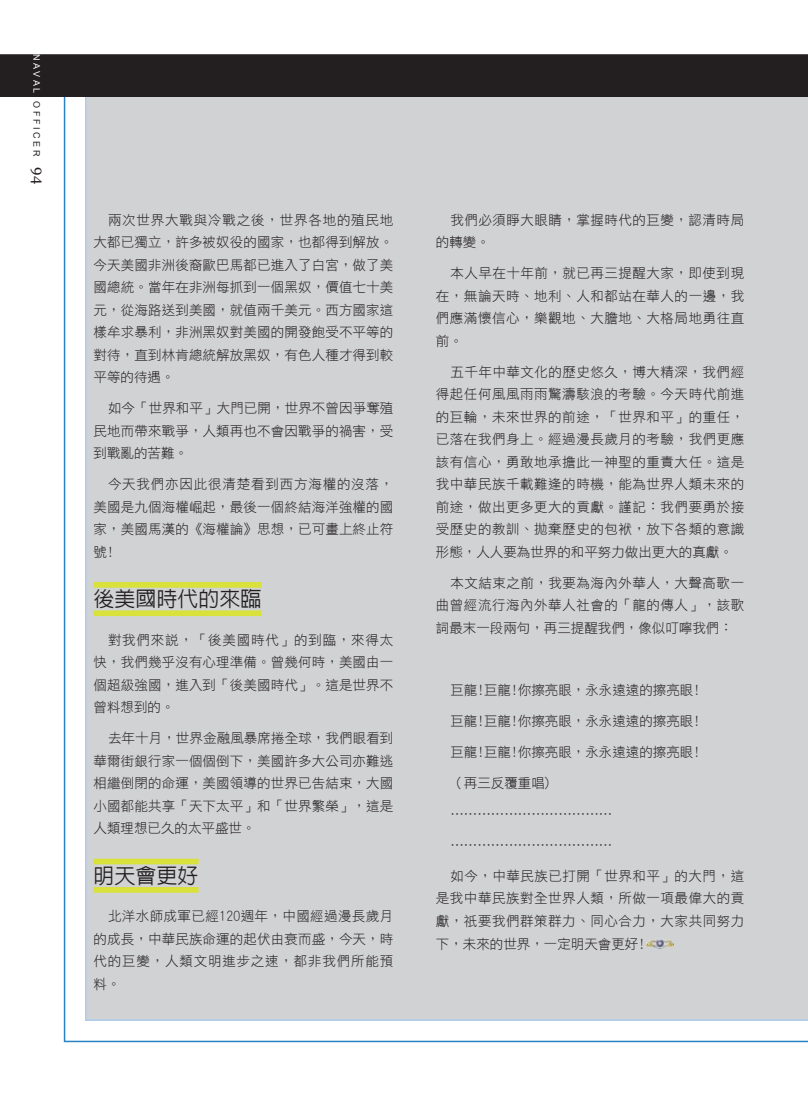
<style>
.page{position:relative;width:808px;height:1106px;background:#fff}
.page>*{position:absolute;margin:0;border:0;box-sizing:border-box;transform-origin:0 0}
.t1{font:500 21px "Lin Gothic";color:#231f20}
.t2{font:13.5px/22.5px "DF Hei W3 WIN BF";letter-spacing:.01em;color:#231f20;text-align:justify}
.t3{font:13.5px/22.5px "DF Hei W3 WIN BF";letter-spacing:.04em;color:#231f20}
.t4{font:9px "Arial";letter-spacing:.3em;color:#231f20}
.s1{color:#fff}
.s2{font-family:"Georgia";font-size:15px}
</style>
<div class="page">
<div style="left:64px;top:97px;width:744px;height:945px;background:#d1d2d4"></div>
<div style="left:0;top:54px;width:808px;height:43px;background:#231f20"></div>
<div style="left:94px;top:582px;width:168px;height:5px;background:#d9e13b"></div>
<div style="left:94px;top:610px;width:168px;height:6px;background:#d9e13b"></div>
<div style="left:94px;top:858px;width:105px;height:6px;background:#d9e13b"></div>
<div style="left:94px;top:887px;width:105px;height:5px;background:#d9e13b"></div>
<img style="left:646px;top:938px;width:27px;height:10px">
<p class="t4" style="left:42px;top:54px;width:131px;rotate:90deg"><span class="s1">NAVAL</span> OFFICER <span class="s2">94</span></p>
<p class="t2" style="left:94px;top:208px;width:301px;text-indent:14px">兩次世界大戰與冷戰之後，世界各地的殖民地大都已獨立，許多被奴役的國家，也都得到解放。今天美國非洲後裔歐巴馬都已進入了白宮，做了美國總統。當年在非洲每抓到一個黑奴，價值七十美元，從海路送到美國，就值兩千美元。西方國家這樣牟求暴利，非洲黑奴對美國的開發飽受不平等的對待，直到林肯總統解放黑奴，有色人種才得到較平等的待遇。</p>
<p class="t2" style="left:94px;top:397px;width:301px;text-indent:14px">如今「世界和平」大門已開，世界不曾因爭奪殖民地而帶來戰爭，人類再也不會因戰爭的禍害，受到戰亂的苦難。</p>
<p class="t2" style="left:94px;top:473px;width:301px;text-indent:14px">今天我們亦因此很清楚看到西方海權的沒落，美國是九個海權崛起，最後一個終結海洋強權的國家，美國馬漢的《海權論》思想，已可畫上終止符號!</p>
<p class="t1" style="left:94px;top:588px;width:169px">後美國時代的來臨</p>
<p class="t2" style="left:94px;top:628px;width:301px;text-indent:14px">對我們來說，「後美國時代」的到臨，來得太快，我們幾乎沒有心理準備。曾幾何時，美國由一個超級強國，進入到「後美國時代」。這是世界不曾料想到的。</p>
<p class="t2" style="left:94px;top:727px;width:301px;text-indent:14px">去年十月，世界金融風暴席捲全球，我們眼看到華爾街銀行家一個個倒下，美國許多大公司亦難逃相繼倒閉的命運，美國領導的世界已告結束，大國小國都能共享「天下太平」和「世界繁榮」，這是人類理想已久的太平盛世。</p>
<p class="t1" style="left:94px;top:865px;width:106px">明天會更好</p>
<p class="t2" style="left:94px;top:905px;width:301px;text-indent:14px">北洋水師成軍已經120週年，中國經過漫長歲月的成長，中華民族命運的起伏由衰而盛，今天，時代的巨變，人類文明進步之速，都非我們所能預料。</p>
<p class="t3" style="left:436px;top:208px;width:310px;text-indent:14px">我們必須睜大眼睛，掌握時代的巨變，認清時局的轉變。</p>
<p class="t2" style="left:436px;top:262px;width:310px;text-indent:14px">本人早在十年前，就已再三提醒大家，即使到現在，無論天時、地利、人和都站在華人的一邊，我們應滿懷信心，樂觀地、大膽地、大格局地勇往直前。</p>
<p class="t2" style="left:436px;top:360px;width:310px;text-indent:14px">五千年中華文化的歷史悠久，博大精深，我們經得起任何風風雨雨驚濤駭浪的考驗。今天時代前進的巨輪，未來世界的前途，「世界和平」的重任，已落在我們身上。經過漫長歲月的考驗，我們更應該有信心，勇敢地承擔此一神聖的重責大任。這是我中華民族千載難逢的時機，能為世界人類未來的前途，做出更多更大的貢獻。謹記：我們要勇於接受歷史的教訓、拋棄歷史的包袱，放下各類的意識形態，人人要為世界的和平努力做出更大的真獻。</p>
<p class="t2" style="left:436px;top:571px;width:310px;text-indent:14px">本文結束之前，我要為海內外華人，大聲高歌一曲曾經流行海內外華人社會的「龍的傳人」，該歌詞最末一段兩句，再三提醒我們，像似叮嚀我們：</p>
<p class="t2" style="left:450px;top:678px;width:251px">巨龍!巨龍!你擦亮眼，永永遠遠的擦亮眼!</p>
<p class="t2" style="left:450px;top:709px;width:251px">巨龍!巨龍!你擦亮眼，永永遠遠的擦亮眼!</p>
<p class="t2" style="left:450px;top:740px;width:251px">巨龍!巨龍!你擦亮眼，永永遠遠的擦亮眼!</p>
<p class="t2" style="left:450px;top:771px;width:103px">（再三反覆重唱)</p>
<p class="t2" style="left:450px;top:802px;width:163px">………………………………</p>
<p class="t2" style="left:450px;top:833px;width:163px">………………………………</p>
<p class="t2" style="left:436px;top:864px;width:310px;text-indent:14px">如今，中華民族已打開「世界和平」的大門，這是我中華民族對全世界人類，所做一項最偉大的貢獻，祇要我們群策群力、同心合力，大家共同努力下，未來的世界，一定明天會更好!</p>
</div>
